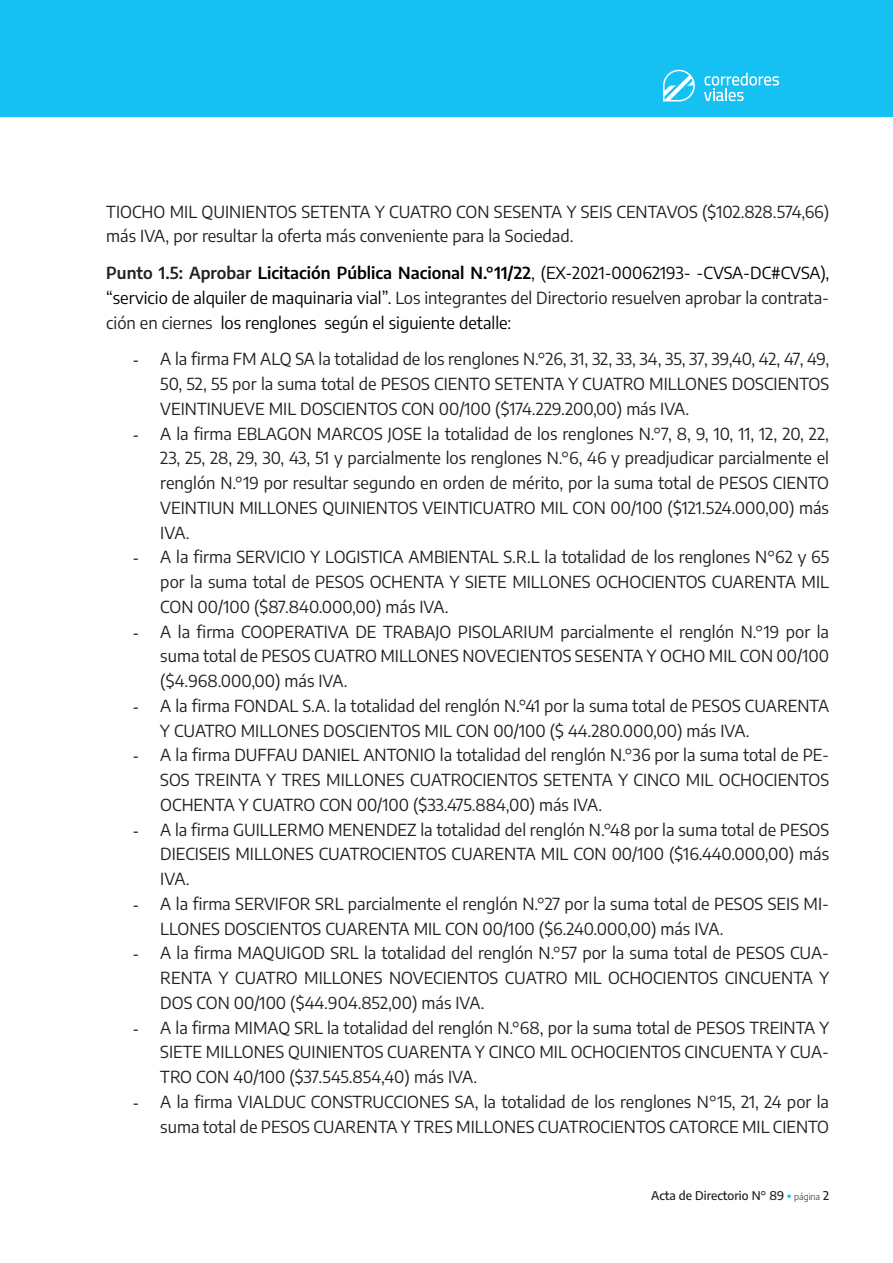
<style>
.page{position:relative;width:893px;height:1263px;background:#fff}
.page>*{position:absolute;margin:0;border:0;box-sizing:border-box;transform-origin:0 0}
.t1{font:16.5px/24.8px "Encode Sans";color:#231f20;text-align:justify}
.t2{font:16.5px/24.8px "Encode Sans";color:#000;text-align:justify}
.t3{font:500 12px "Encode Sans";color:#231f20}
.s1{font-weight:600;color:#231f20}
.s2{font-weight:600}
.s3{color:#231f20}
.s4{font-family:"Times New Roman"}
.s5{font-weight:900;font-size:13.5px;color:#15c0f2}
.s6{font-weight:300;font-size:9px}
</style>
<div class="page">
<div style="left:0;top:0;width:893px;height:117px;background:#15c0f2"></div>
<svg style="left:704px;top:73px;width:75px;height:28px"></svg>
<svg style="left:663px;top:70px;width:32px;height:31px"></svg>
<p class="t1" style="left:106px;top:198px;width:724px">TIOCHO MIL QUINIENTOS SETENTA Y CUATRO CON SESENTA Y SEIS CENTAVOS ($102.828.574,66) más IVA, por resultar la oferta más conveniente para la Sociedad.</p>
<p class="t2" style="left:106px;top:260px;width:724px"><span class="s1">Punto 1.5: Aprobar</span> <span class="s2">Licitación Pública Nacional N.°11/22</span>, (EX-2021-00062193- -CVSA-DC#CVSA), “servicio de alquiler de maquinaria vial”. <span class="s3">Los integrantes del Directorio resuelven aprobar la contrata&shy;ción en ciernes</span> los renglones según el siguiente detalle:</p>
<p class="t1" style="left:160px;top:346px;width:670px;text-indent:-27px"><span class="s4">-</span> A la firma FM ALQ SA la totalidad de los renglones N.°26, 31, 32, 33, 34, 35, 37, 39,40, 42, 47, 49, 50, 52, 55 por la suma total de PESOS CIENTO SETENTA Y CUATRO MILLONES DOSCIENTOS VEINTINUEVE MIL DOSCIENTOS CON 00/100 ($174.229.200,00) más IVA.</p>
<p class="t1" style="left:160px;top:420px;width:670px;text-indent:-27px"><span class="s4">-</span> A la firma EBLAGON MARCOS JOSE la totalidad de los renglones N.°7, 8, 9, 10, 11, 12, 20, 22, 23, 25, 28, 29, 30, 43, 51 y parcialmente los renglones N.°6, 46 y preadjudicar parcialmente el renglón N.°19 por resultar segundo en orden de mérito, por la suma total de PESOS CIENTO VEINTIUN MILLONES QUINIENTOS VEINTICUATRO MIL CON 00/100 ($121.524.000,00) más IVA.</p>
<p class="t1" style="left:160px;top:544px;width:670px;text-indent:-27px"><span class="s4">-</span> A la firma SERVICIO Y LOGISTICA AMBIENTAL S.R.L la totalidad de los renglones N°62 y 65 por la suma total de PESOS OCHENTA Y SIETE MILLONES OCHOCIENTOS CUARENTA MIL CON 00/100 ($87.840.000,00) más IVA.</p>
<p class="t1" style="left:160px;top:618px;width:670px;text-indent:-27px"><span class="s4">-</span> A la firma COOPERATIVA DE TRABAJO PISOLARIUM parcialmente el renglón N.°19 por la suma total de PESOS CUATRO MILLONES NOVECIENTOS SESENTA Y OCHO MIL CON 00/100 ($4.968.000,00) más IVA.</p>
<p class="t1" style="left:160px;top:693px;width:670px;text-indent:-27px"><span class="s4">-</span> A la firma FONDAL S.A. la totalidad del renglón N.°41 por la suma total de PESOS CUARENTA<br>Y CUATRO MILLONES DOSCIENTOS MIL CON 00/100 ($ 44.280.000,00) más IVA.</p>
<p class="t1" style="left:160px;top:742px;width:670px;text-indent:-27px"><span class="s4">-</span> A la firma DUFFAU DANIEL ANTONIO la totalidad del renglón N.°36 por la suma total de PE-SOS TREINTA Y TRES MILLONES CUATROCIENTOS SETENTA Y CINCO MIL OCHOCIENTOS OCHENTA Y CUATRO CON 00/100 ($33.475.884,00) más IVA.</p>
<p class="t1" style="left:160px;top:816px;width:670px;text-indent:-27px"><span class="s4">-</span> A la firma GUILLERMO MENENDEZ la totalidad del renglón N.°48 por la suma total de PESOS DIECISEIS MILLONES CUATROCIENTOS CUARENTA MIL CON 00/100 ($16.440.000,00) más IVA.</p>
<p class="t1" style="left:160px;top:891px;width:670px;text-indent:-27px"><span class="s4">-</span> A la firma SERVIFOR SRL parcialmente el renglón N.°27 por la suma total de PESOS SEIS MI-<br>LLONES DOSCIENTOS CUARENTA MIL CON 00/100 ($6.240.000,00) más IVA.</p>
<p class="t1" style="left:160px;top:940px;width:670px;text-indent:-27px"><span class="s4">-</span> A la firma MAQUIGOD SRL la totalidad del renglón N.°57 por la suma total de PESOS CUA-RENTA Y CUATRO MILLONES NOVECIENTOS CUATRO MIL OCHOCIENTOS CINCUENTA Y DOS CON 00/100 ($44.904.852,00) más IVA.</p>
<p class="t1" style="left:160px;top:1014px;width:670px;text-indent:-27px"><span class="s4">-</span> A la firma MIMAQ SRL la totalidad del renglón N.°68, por la suma total de PESOS TREINTA Y SIETE MILLONES QUINIENTOS CUARENTA Y CINCO MIL OCHOCIENTOS CINCUENTA Y CUA-TRO CON 40/100 ($37.545.854,40) más IVA.</p>
<p class="t1" style="left:133px;top:1089px;width:697px;text-align:right"><span class="s4">-</span> A la firma VIALDUC CONSTRUCCIONES SA, la totalidad de los renglones N°15, 21, 24 por la suma total de PESOS CUARENTA Y TRES MILLONES CUATROCIENTOS CATORCE MIL CIENTO</p>
<p class="t3" style="left:651px;top:1187px;width:180px">Acta de Directorio N° 89 <span class="s5">·</span> <span class="s6">página</span> 2</p>
</div>
